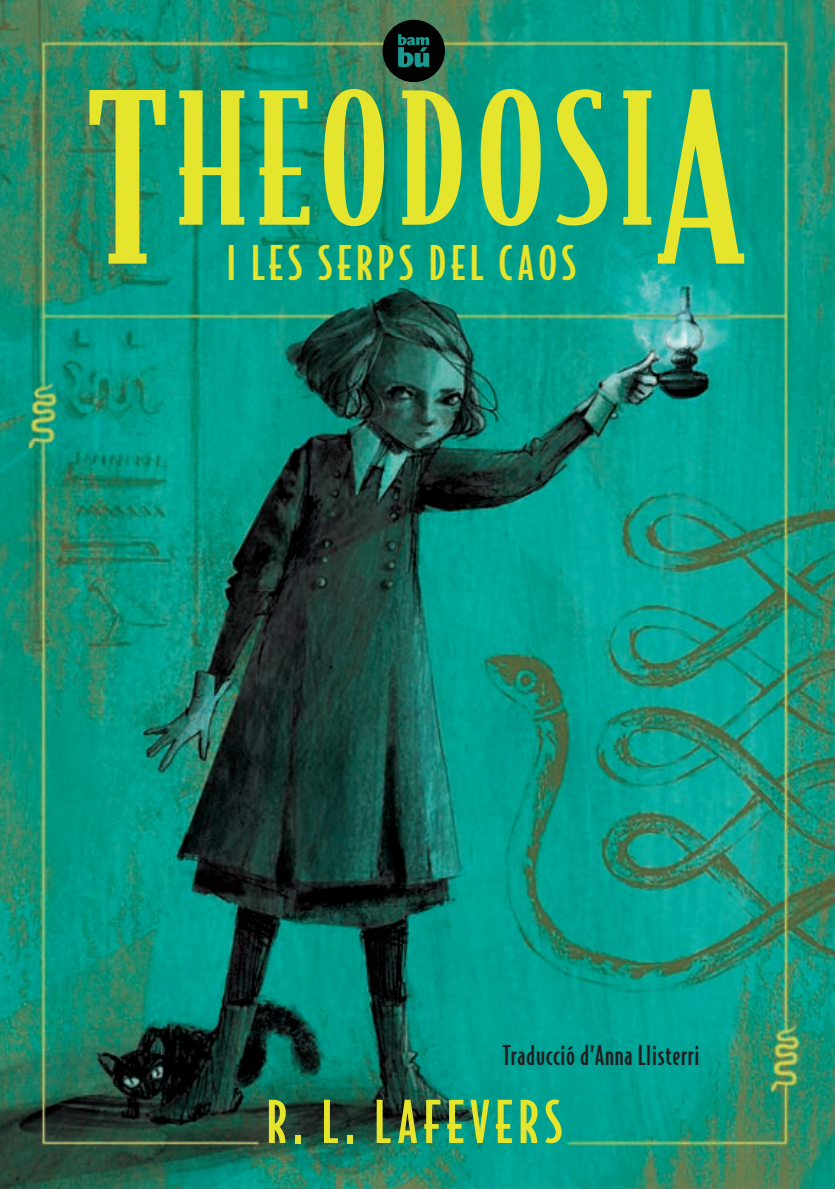
<style>
.page{position:relative;width:835px;height:1189px;background:#fff}
.page>*{position:absolute;margin:0;border:0;box-sizing:border-box;transform-origin:0 0}
.t1{font:500 174px "Bodega Serif";letter-spacing:.04em;color:#e5e52e}
.t2{font:500 56px "Bodega Sans";letter-spacing:.1em;color:#e5e52e}
.t3{font:500 45.4px "Bodega Sans";letter-spacing:.1em;color:#e5e52e}
.t4{font:500 26px "Bodega Sans";letter-spacing:.03em;color:#231f20}
.s1{font-size:224.8px}
</style>
<div class="page">
<img style="left:0;top:0;width:834px;height:1189px">
<div style="left:382px;top:20px;width:63px;height:62px;background:#000101;border-radius:50%"></div>
<svg style="left:398px;top:34px;width:31px;height:33px"></svg>
<p class="t1" style="left:88px;top:54px;width:658px"><span class="s1">T</span>HEODOSI<span class="s1">A</span></p>
<p class="t3" style="left:227px;top:235px;width:351px">I LES SERPS DEL CAOS</p>
<p class="t4" style="left:502px;top:1039px;width:198px">Traducció d’Anna Llisterri</p>
<p class="t2" style="left:266px;top:1088px;width:298px">R. L. LAFEVERS</p>
</div>
